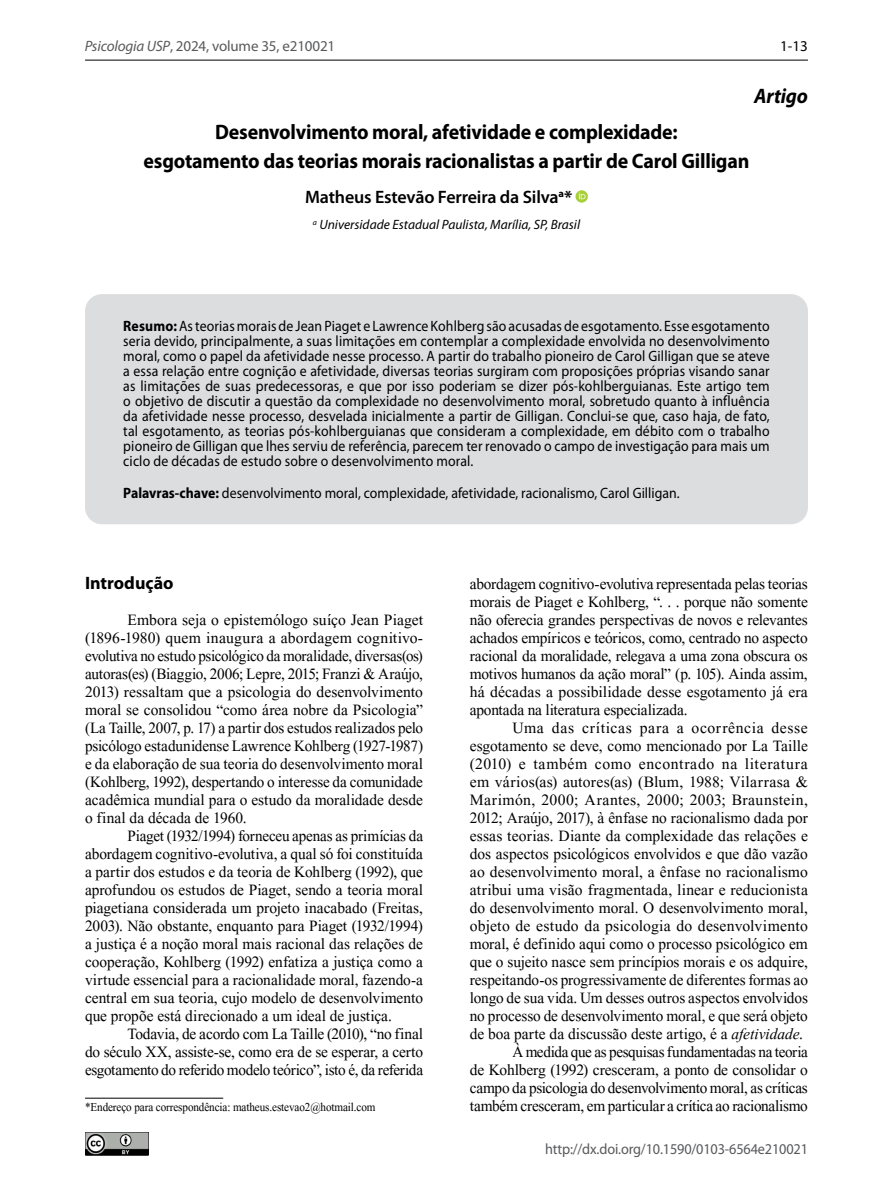
<style>
.page{position:relative;width:893px;height:1191px;background:#fff}
.page>*{position:absolute;margin:0;border:0;box-sizing:border-box;transform-origin:0 0}
.titulo{font:700 21px/28.5px "Myriad Pro";letter-spacing:-.01em;color:#000;text-align:center;scale:.95 1}
.Sessao{font:italic 700 21px "Myriad Pro";letter-spacing:-.01em;color:#000;scale:.95 1}
.TEXTO{font:19.5px/18px "Aparajita";letter-spacing:-.005em;color:#000;text-align:justify}
.TEXTO-2{font:19.5px/18px "Aparajita";letter-spacing:-.005em;color:#000;text-align:justify;scale:.96 1}
.autores{font:600 18px "Myriad Pro";letter-spacing:-.01em;color:#000}
.sub1{font:700 18px "Myriad Pro";color:#000}
.resumo{font:15px/15px "Myriad Pro";letter-spacing:.01em;color:#000;text-align:justify;scale:.92 1}
.palavras-chave{font:15px "Myriad Pro";color:#000;scale:.92 1}
.rodape-1st{font:15px "Aparajita";letter-spacing:-.005em;color:#000;scale:.92 1}
.doi{font:15px "Myriad Pro";letter-spacing:-.01em;color:#58595b;scale:.95 1}
.rodape_padrao{font:15px "Myriad Pro";letter-spacing:-.01em;color:#58595b}
.resumo-2{font:15px "Myriad Pro";letter-spacing:.01em;color:#000}
.instituicao{font:italic 13.5px "Myriad Pro";color:#000}
.s1{font-style:italic}
.s2{font-weight:700}
</style>
<div class="page">
<hr style="left:85px;top:60px;width:723px;height:1px;background:#000">
<img style="left:85px;top:1132px;width:63px;height:23px">
<div style="left:85px;top:294px;width:723px;height:230px;background:#dcddde;border-radius:17px"></div>
<hr style="left:85px;top:1097px;width:138px;height:1px;background:#000">
<svg style="left:575px;top:190px;width:13px;height:13px"></svg>
<p class="rodape_padrao" style="left:85px;top:38px;width:252px"><span class="s1">Psicologia USP</span>, 2024, volume 35, e210021</p>
<p class="resumo-2" style="left:780px;top:38px;width:29px">1-13</p>
<p class="Sessao" style="left:754px;top:84px;width:58px">Artigo</p>
<p class="titulo" style="left:144px;top:118px;width:639px">Desenvolvimento moral, afetividade e complexidade:<br>esgotamento das teorias morais racionalistas a partir de Carol Gilligan</p>
<p class="autores" style="left:305px;top:187px;width:269px">Matheus Estevão Ferreira da Silva<sup>a</sup><span class="s2">*</span></p>
<p class="instituicao" style="left:313px;top:217px;width:269px"><sup>a</sup> Universidade Estadual Paulista, Marília, SP, Brasil</p>
<p class="resumo" style="left:123px;top:319px;width:704px"><span class="s2">Resumo:</span> As teorias morais de Jean Piaget e Lawrence Kohlberg são acusadas de esgotamento. Esse esgotamento seria devido, principalmente, a suas limitações em contemplar a complexidade envolvida no desenvolvimento moral, como o papel da afetividade nesse processo. A partir do trabalho pioneiro de Carol Gilligan que se ateve a essa relação entre cognição e afetividade, diversas teorias surgiram com proposições próprias visando sanar as limitações de suas predecessoras, e que por isso poderiam se dizer pós-kohlberguianas. Este artigo tem o objetivo de discutir a questão da complexidade no desenvolvimento moral, sobretudo quanto à influência da afetividade nesse processo, desvelada inicialmente a partir de Gilligan. Conclui-se que, caso haja, de fato, tal esgotamento, as teorias pós-kohlberguianas que consideram a complexidade, em débito com o trabalho pioneiro de Gilligan que lhes serviu de referência, parecem ter renovado o campo de investigação para mais um ciclo de décadas de estudo sobre o desenvolvimento moral.</p>
<p class="palavras-chave" style="left:123px;top:485px;width:606px"><span class="s2">Palavras-chave:</span> desenvolvimento moral, complexidade, afetividade, racionalismo, Carol Gilligan.</p>
<p class="sub1" style="left:85px;top:573px;width:90px">Introdução</p>
<p class="TEXTO" style="left:85px;top:612px;width:340px;text-indent:43px">Embora seja o epistemólogo suíço Jean Piaget (1896-1980) quem inaugura a abordagem cognitivo&shy;evolutiva no estudo psicológico da moralidade, diversas(os) autoras(es) (Biaggio, 2006; Lepre, 2015; Franzi &amp; Araújo, 2013) ressaltam que a psicologia do desenvolvimento moral se consolidou “como área nobre da Psicologia” (La Taille, 2007, p. 17) a partir dos estudos realizados pelo psicólogo estadunidense Lawrence Kohlberg (1927-1987) e da elaboração de sua teoria do desenvolvimento moral (Kohlberg, 1992), despertando o interesse da comunidade acadêmica mundial para o estudo da moralidade desde o final da década de 1960.</p>
<p class="TEXTO-2" style="left:85px;top:828px;width:354px;text-indent:43px">Piaget (1932/1994) forneceu apenas as primícias da abordagem cognitivo-evolutiva, a qual só foi constituída a partir dos estudos e da teoria de Kohlberg (1992), que aprofundou os estudos de Piaget, sendo a teoria moral piagetiana considerada um projeto inacabado (Freitas, 2003). Não obstante, enquanto para Piaget (1932/1994) a justiça é a noção moral mais racional das relações de cooperação, Kohlberg (1992) enfatiza a justiça como a virtude essencial para a racionalidade moral, fazendo-a central em sua teoria, cujo modelo de desenvolvimento que propõe está direcionado a um ideal de justiça.</p>
<p class="TEXTO" style="left:85px;top:1026px;width:340px;text-indent:43px">Todavia, de acordo com La Taille (2010), “no final do século XX, assiste-se, como era de se esperar, a certo esgotamento do referido modelo teórico”, isto é, da referida</p>
<p class="rodape-1st" style="left:85px;top:1098px;width:317px">*Endereço para correspondência: matheus.estevao2@hotmail.com</p>
<p class="TEXTO" style="left:470px;top:576px;width:340px">abordagem cognitivo-evolutiva representada pelas teorias morais de Piaget e Kohlberg, “. . . porque não somente não oferecia grandes perspectivas de novos e relevantes achados empíricos e teóricos, como, centrado no aspecto racional da moralidade, relegava a uma zona obscura os motivos humanos da ação moral” (p. 105). Ainda assim, há décadas a possibilidade desse esgotamento já era apontada na literatura especializada.</p>
<p class="TEXTO" style="left:470px;top:720px;width:340px;text-indent:43px">Uma das críticas para a ocorrência desse esgotamento se deve, como mencionado por La Taille (2010) e também como encontrado na literatura em vários(as) autores(as) (Blum, 1988; Vilarrasa &amp; Marimón, 2000; Arantes, 2000; 2003; Braunstein, 2012; Araújo, 2017), à ênfase no racionalismo dada por essas teorias. Diante da complexidade das relações e dos aspectos psicológicos envolvidos e que dão vazão ao desenvolvimento moral, a ênfase no racionalismo atribui uma visão fragmentada, linear e reducionista do desenvolvimento moral. O desenvolvimento moral, objeto de estudo da psicologia do desenvolvimento moral, é definido aqui como o processo psicológico em que o sujeito nasce sem princípios morais e os adquire, respeitando-os progressivamente de diferentes formas ao longo de sua vida. Um desses outros aspectos envolvidos no processo de desenvolvimento moral, e que será objeto de boa parte da discussão deste artigo, é a <span class="s1">afetividade</span>.</p>
<p class="TEXTO-2" style="left:470px;top:1044px;width:354px;text-indent:43px">À medida que as pesquisas fundamentadas na teoria de Kohlberg (1992) cresceram, a ponto de consolidar o campo da psicologia do desenvolvimento moral, as críticas também cresceram, em particular a crítica ao racionalismo</p>
<p class="doi" style="left:545px;top:1140px;width:278px">http://dx.doi.org/10.1590/0103-6564e210021</p>
</div>
